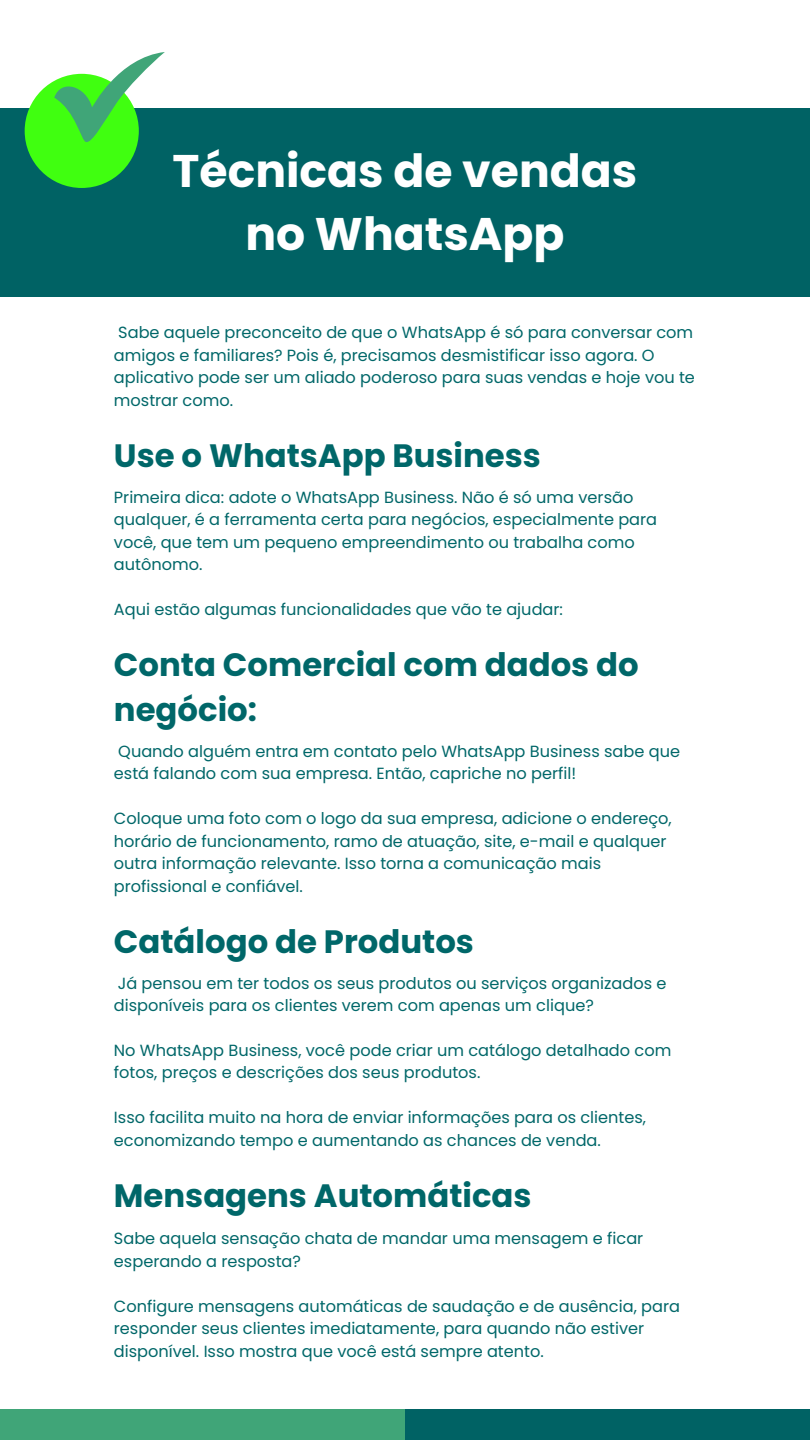
<style>
.page{position:relative;width:810px;height:1440px;background:#fff}
.page>*{position:absolute;margin:0;border:0;box-sizing:border-box;transform-origin:0 0}
.t1{font:700 45.7px/63.2px "Poppins";color:#fff;text-align:center}
.t2{font:700 32.3px/44.9px "Poppins";color:#006769}
.t3{font:16.2px/22.5px "Poppins";color:#006769}
</style>
<div class="page">
<div style="left:0;top:109px;width:810px;height:188px;background:#006264"></div>
<div style="left:25px;top:74px;width:114px;height:114px;background:#40ff10;border-radius:50%"></div>
<svg style="left:54px;top:52px;width:111px;height:91px"></svg>
<div style="left:0;top:1409px;width:405px;height:31px;background:#40a578"></div>
<div style="left:405px;top:1409px;width:405px;height:31px;background:#006264"></div>
<h1 class="t1" style="left:173px;top:139px;width:466px">Técnicas de vendas no WhatsApp</h1>
<p class="t3" style="left:114px;top:321px;width:583px">Sabe aquele preconceito de que o WhatsApp é só para conversar com amigos e familiares? Pois é, precisamos desmistificar isso agora. O aplicativo pode ser um aliado poderoso para suas vendas e hoje vou te mostrar como.</p>
<h2 class="t2" style="left:114px;top:433px;width:429px">Use o WhatsApp Business</h2>
<p class="t3" style="left:114px;top:486px;width:545px">Primeira dica: adote o WhatsApp Business. Não é só uma versão qualquer, é a ferramenta certa para negócios, especialmente para você, que tem um pequeno empreendimento ou trabalha como autônomo.</p>
<p class="t3" style="left:114px;top:598px;width:451px">Aqui estão algumas funcionalidades que vão te ajudar:</p>
<h2 class="t2" style="left:114px;top:643px;width:526px">Conta Comercial com dados do negócio:</h2>
<p class="t3" style="left:114px;top:740px;width:568px">Quando alguém entra em contato pelo WhatsApp Business sabe que está falando com sua empresa. Então, capriche no perfil!</p>
<p class="t3" style="left:114px;top:807px;width:559px">Coloque uma foto com o logo da sua empresa, adicione o endereço, horário de funcionamento, ramo de atuação, site, e-mail e qualquer outra informação relevante. Isso torna a comunicação mais profissional e confiável.</p>
<h2 class="t2" style="left:114px;top:919px;width:362px">Catálogo de Produtos</h2>
<p class="t3" style="left:114px;top:972px;width:554px">Já pensou em ter todos os seus produtos ou serviços organizados e disponíveis para os clientes verem com apenas um clique?</p>
<p class="t3" style="left:114px;top:1039px;width:559px">No WhatsApp Business, você pode criar um catálogo detalhado com fotos, preços e descrições dos seus produtos.</p>
<p class="t3" style="left:114px;top:1106px;width:534px">Isso facilita muito na hora de enviar informações para os clientes, economizando tempo e aumentando as chances de venda.</p>
<h2 class="t2" style="left:114px;top:1174px;width:419px">Mensagens Automáticas</h2>
<p class="t3" style="left:114px;top:1227px;width:531px">Sabe aquela sensação chata de mandar uma mensagem e ficar esperando a resposta?</p>
<p class="t3" style="left:114px;top:1295px;width:568px">Configure mensagens automáticas de saudação e de ausência, para responder seus clientes imediatamente, para quando não estiver disponível. Isso mostra que você está sempre atento.</p>
</div>
